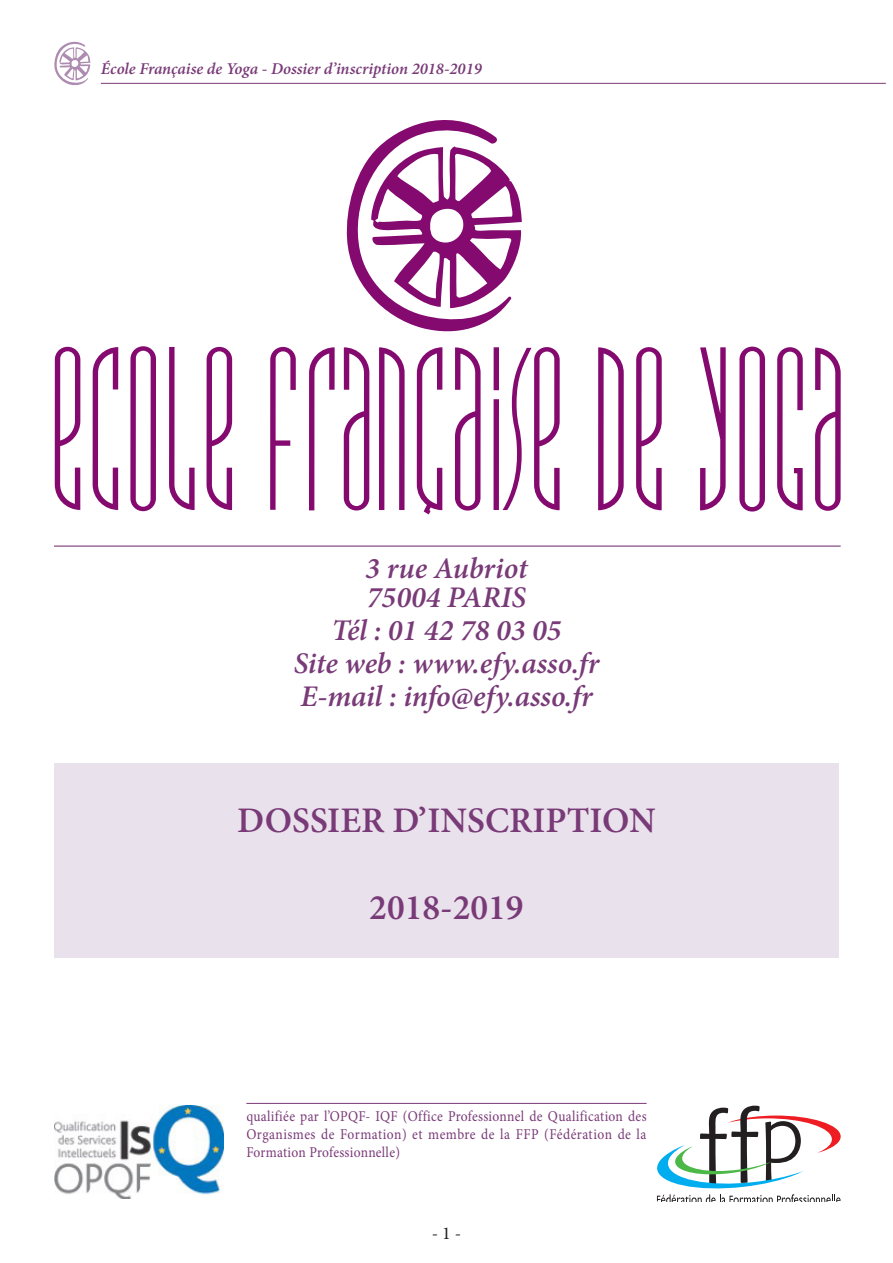
<style>
.page{position:relative;width:893px;height:1263px;background:#fff}
.page>*{position:absolute;margin:0;border:0;box-sizing:border-box;transform-origin:0 0}
.t1{font:600 36px "Minion Pro";color:#793a78}
.t2{font:italic 600 30px "Minion Pro";color:#793a78}
.t3{font:18px "Minion Pro";color:#231f20}
.t4{font:italic 600 16.5px "Minion Pro";color:#793a78}
.IV_de_couv{font:15px/18px "Minion Pro";letter-spacing:.02em;color:#793a78;text-align:justify;scale:.9 1}
</style>
<div class="page">
<svg style="left:54px;top:41px;width:36px;height:44px"></svg>
<hr style="left:101px;top:83px;width:785px;height:1px;background:#793a78">
<div style="left:54px;top:763px;width:785px;height:194px;background:#e9e1eb"></div>
<hr style="left:54px;top:545px;width:787px;height:2px;background:#793a78">
<img style="left:54px;top:1106px;width:170px;height:92px">
<svg style="left:346px;top:120px;width:176px;height:212px"></svg>
<svg style="left:700px;top:347px;width:26px;height:163px"></svg>
<div style="left:494px;top:347px;width:5px;height:43px;background:#850a70"></div>
<div style="left:494px;top:399px;width:5px;height:111px;background:#850a70"></div>
<svg style="left:55px;top:347px;width:25px;height:163px"></svg>
<svg style="left:130px;top:346px;width:26px;height:165px"></svg>
<svg style="left:739px;top:347px;width:26px;height:164px"></svg>
<svg style="left:93px;top:347px;width:25px;height:163px"></svg>
<svg style="left:598px;top:347px;width:26px;height:163px"></svg>
<svg style="left:169px;top:347px;width:26px;height:163px"></svg>
<svg style="left:309px;top:347px;width:26px;height:163px"></svg>
<svg style="left:379px;top:347px;width:26px;height:163px"></svg>
<svg style="left:207px;top:347px;width:25px;height:163px"></svg>
<svg style="left:270px;top:347px;width:26px;height:163px"></svg>
<svg style="left:344px;top:347px;width:25px;height:163px"></svg>
<svg style="left:455px;top:347px;width:26px;height:164px"></svg>
<svg style="left:815px;top:348px;width:26px;height:163px"></svg>
<svg style="left:636px;top:347px;width:26px;height:163px"></svg>
<svg style="left:777px;top:347px;width:26px;height:163px"></svg>
<svg style="left:417px;top:347px;width:25px;height:167px"></svg>
<svg style="left:502px;top:347px;width:58px;height:163px"></svg>
<svg style="left:657px;top:1106px;width:184px;height:95px"></svg>
<hr style="left:246px;top:1103px;width:401px;height:1px;background:#793a78">
<p class="t4" style="left:101px;top:58px;width:382px">École Française de Yoga - Dossier d’inscription 2018-2019</p>
<p class="t2" style="left:365px;top:548px;width:164px">3 rue Aubriot</p>
<p class="t2" style="left:367px;top:577px;width:161px">75004 PARIS</p>
<p class="t2" style="left:332px;top:610px;width:231px">Tél : 01 42 78 03 05</p>
<p class="t2" style="left:294px;top:643px;width:307px">Site web : www.efy.asso.fr</p>
<p class="t2" style="left:300px;top:676px;width:294px">E-mail : info@efy.asso.fr</p>
<p class="t1" style="left:237px;top:796px;width:420px">DOSSIER D’INSCRIPTION</p>
<p class="t1" style="left:369px;top:882px;width:156px">2018-2019</p>
<p class="IV_de_couv" style="left:246px;top:1107px;width:446px">qualifiée par l’OPQF- IQF (Office Professionnel de Qualification des Organismes de Formation) et membre de la FFP (Fédération de la Formation Professionnelle)</p>
<p class="t3" style="left:432px;top:1221px;width:31px">- 1 -</p>
</div>
